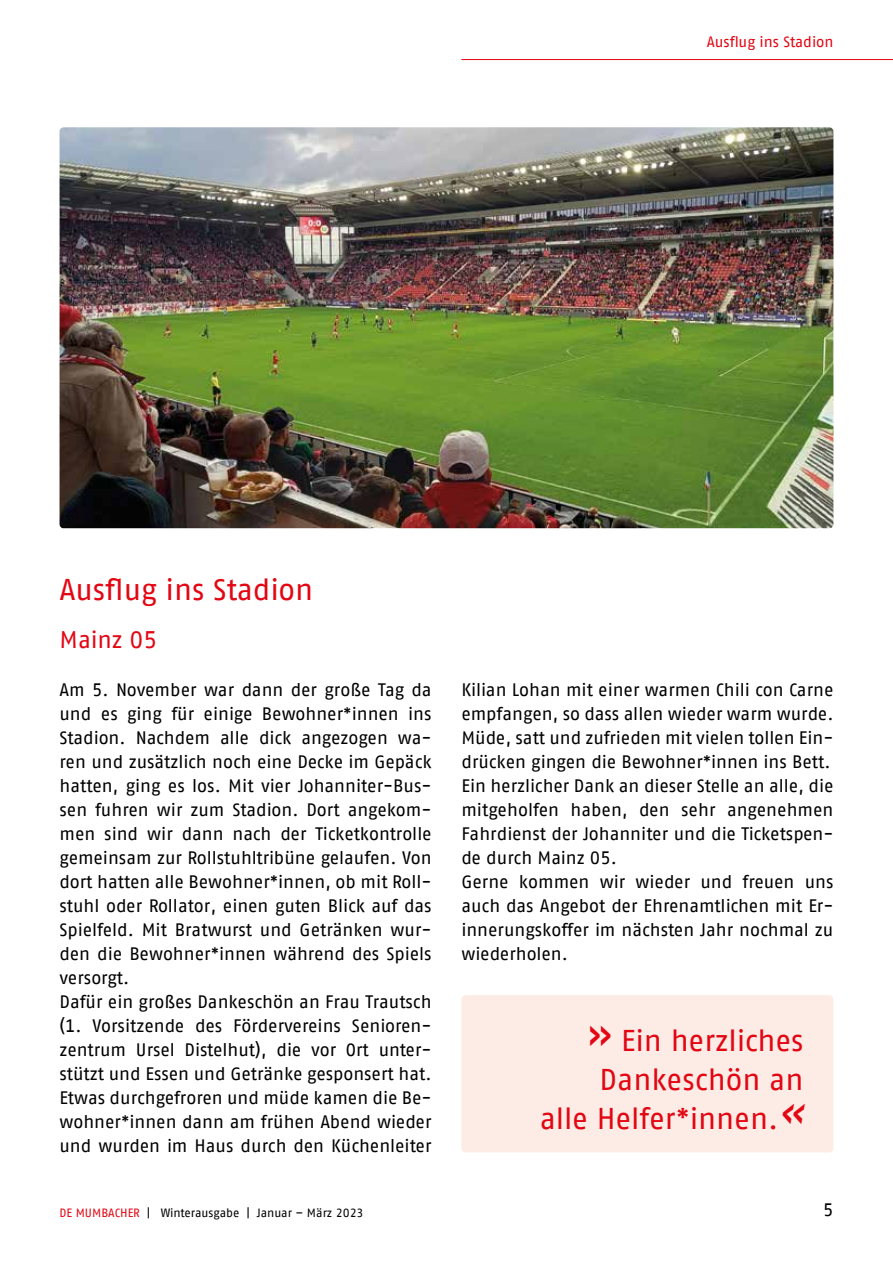
<style>
.page{position:relative;width:893px;height:1263px;background:#fff}
.page>*{position:absolute;margin:0;border:0;box-sizing:border-box;transform-origin:0 0}
.t1{font:30px/39px "AWO Fago Office";color:#e30613;text-align:right}
.t2{font:24px "AWO Fago Office";color:#e30613}
.t3{font:18px/24px "AWO Fago Office";color:#000}
.t4{font:15px "AWO Fago Office";letter-spacing:-.005em;color:#e30613}
.t5{font:12px "AWO Fago Office";color:#000}
.s1{font-size:45px}
.s2{font-style:italic;font-size:45px}
.s3{color:#e30613}
</style>
<div class="page">
<hr style="left:461px;top:59px;width:432px;height:1px;background:#e30613">
<img style="left:60px;top:127px;width:773px;height:401px">
<div style="left:461px;top:995px;width:372px;height:157px;background:#fdece5;border-radius:4px"></div>
<p class="t4" style="left:707px;top:33px;width:128px">Ausflug ins Stadion</p>
<h1 class="t1" style="left:60px;top:569px;width:255px">Ausflug ins Stadion</h1>
<h2 class="t2" style="left:60px;top:626px;width:99px">Mainz 05</h2>
<p class="t3" style="left:60px;top:678px;width:374px">Am 5. November war dann der große Tag da und es ging für einige Bewohner*innen ins Stadion. Nachdem alle dick angezogen wa&shy;ren und zusätzlich noch eine Decke im Gepäck hatten, ging es los. Mit vier Johanniter-Bus&shy;sen fuhren wir zum Stadion. Dort angekom&shy;men sind wir dann nach der Ticketkontrolle gemeinsam zur Rollstuhltribüne gelaufen. Von dort hatten alle Bewohner*innen, ob mit Roll&shy;stuhl oder Rollator, einen guten Blick auf das Spielfeld. Mit Bratwurst und Getränken wur&shy;den die Bewohner*innen während des Spiels versorgt.<br>Dafür ein großes Dankeschön an Frau Trautsch (1. Vorsitzende des Fördervereins Senioren&shy;zentrum Ursel Distelhut), die vor Ort unter&shy;stützt und Essen und Getränke gesponsert hat.<br>Etwas durchgefroren und müde kamen die Be&shy;wohner*innen dann am frühen Abend wieder und wurden im Haus durch den Küchenleiter</p>
<p class="t3" style="left:461px;top:678px;width:374px">Kilian Lohan mit einer warmen Chili con Carne empfangen, so dass allen wieder warm wurde.<br>Müde, satt und zufrieden mit vielen tollen Ein&shy;drücken gingen die Bewohner*innen ins Bett.<br>Ein herzlicher Dank an dieser Stelle an alle, die mitgeholfen haben, den sehr angenehmen Fahrdienst der Johanniter und die Ticketspen&shy;de durch Mainz 05.<br>Gerne kommen wir wieder und freuen uns auch das Angebot der Ehrenamtlichen mit Er&shy;innerungskoffer im nächsten Jahr nochmal zu wiederholen.</p>
<h1 class="t1" style="left:540px;top:1020px;width:265px"><span class="s1">»</span> Ein herzliches<br>Dankeschön an<br>alle Helfer*innen.<span class="s2">«</span></h1>
<p class="t5" style="left:60px;top:1205px;width:306px"><span class="s3">DE MUMBACHER</span> | Winterausgabe | Januar – März 2023</p>
<p class="t3" style="left:823px;top:1197px;width:12px">5</p>
</div>
